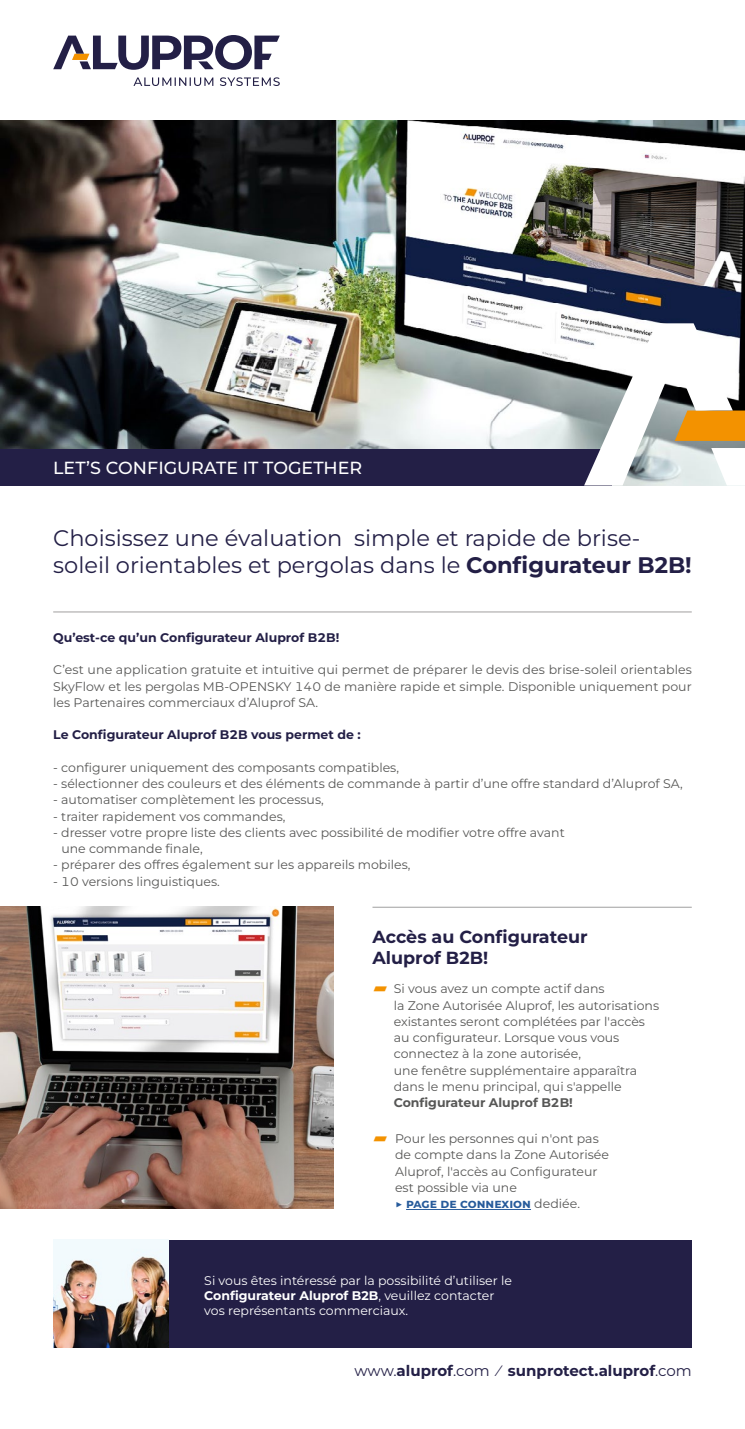
<style>
.page{position:relative;width:745px;height:1429px;background:#fff}
.page>*{position:absolute;margin:0;border:0;box-sizing:border-box;transform-origin:0 0}
.t1{font:22.5px/27.5px "Aluprof Sans";color:#231f46}
.t2{font:700 17.5px/21px "Aluprof Sans";color:#231f46}
.t3{font:500 17.5px "Aluprof Sans";color:#fff}
.t4{font:700 15px "Aluprof Sans";color:#231f46}
.t5{font:12.5px/16.2px "Aluprof Sans";color:#575756}
.t6{font:12.5px/15px "Aluprof Sans";color:#fff}
.t7{font:700 12.5px "Aluprof Sans";color:#231f46}
.t8{font:700 12.5px "Aluprof Sans";color:#575756}
.s1{font-weight:700}
.s2{color:#f39200}
.s3{font-weight:700;color:#275b9b}
.s4{font-weight:400}
</style>
<div class="page">
<img style="left:0;top:906px;width:333px;height:302px">
<img style="left:0;top:120px;width:744px;height:329px">
<div style="left:0;top:449px;width:611px;height:36px;background:#231f46"></div>
<svg style="left:583px;top:323px;width:161px;height:162px"></svg>
<hr style="left:372px;top:906px;width:319px;height:2px;background:#b3b2b2">
<hr style="left:53px;top:611px;width:638px;height:1px;background:#b3b2b2">
<hr style="left:406px;top:1209px;width:124px;height:1px;background:#275b9b">
<svg style="left:53px;top:35px;width:226px;height:51px"></svg>
<div style="left:53px;top:1239px;width:638px;height:108px;background:#231f46"></div>
<img style="left:53px;top:1239px;width:116px;height:108px">
<h2 class="t3" style="left:53px;top:456px;width:310px">LET’S CONFIGURATE IT TOGETHER</h2>
<h1 class="t1" style="left:53px;top:523px;width:639px">Choisissez une évaluation simple et rapide de brise&shy;soleil orientables et pergolas dans le <span class="s1">Configurateur B2B!</span></h1>
<p class="t7" style="left:53px;top:628px;width:287px">Qu’est-ce qu’un Configurateur Aluprof B2B!</p>
<p class="t5" style="left:53px;top:661px;width:640px;text-align:justify">C’est une application gratuite et intuitive qui permet de préparer le devis des brise-soleil orientables SkyFlow et les pergolas MB-OPENSKY 140 de manière rapide et simple. Disponible uniquement pour les Partenaires commerciaux d’Aluprof SA.</p>
<p class="t7" style="left:53px;top:726px;width:309px">Le Configurateur Aluprof B2B vous permet de :</p>
<p class="t5" style="left:53px;top:759px;width:347px">- configurer uniquement des composants compatibles,</p>
<p class="t5" style="left:53px;top:775px;width:630px">- sélectionner des couleurs et des éléments de commande à partir d’une offre standard d’Aluprof SA,</p>
<p class="t5" style="left:53px;top:791px;width:272px">- automatiser complètement les processus,</p>
<p class="t5" style="left:53px;top:808px;width:233px">- traiter rapidement vos commandes,</p>
<p class="t5" style="left:61px;top:824px;width:504px;text-indent:-8px">- dresser votre propre liste des clients avec possibilité de modifier votre offre avant une commande finale,</p>
<p class="t5" style="left:53px;top:856px;width:358px">- préparer des offres également sur les appareils mobiles,</p>
<p class="t5" style="left:53px;top:873px;width:168px">- 10 versions linguistiques.</p>
<h2 class="t2" style="left:372px;top:925px;width:216px">Accès au Configurateur<br>Aluprof B2B!</h2>
<p class="t5" style="left:393px;top:980px;width:267px;text-indent:-21px"><span class="s2">⸄</span> Si vous avez un compte actif dans<br>la Zone Autorisée Aluprof, les autorisations existantes seront complétées par l'accès au configurateur. Lorsque vous vous connectez à la zone autorisée,<br>une fenêtre supplémentaire apparaîtra dans le menu principal, qui s'appelle</p>
<p class="t8" style="left:393px;top:1093px;width:180px">Configurateur Aluprof B2B!</p>
<p class="t5" style="left:395px;top:1130px;width:215px;text-indent:-22px"><span class="s2">⸄</span> Pour les personnes qui n'ont pas de compte dans la Zone Autorisée<br>Aluprof, l'accès au Configurateur est possible via une<br><span class="s3">▶ page de connexion</span> dediée.</p>
<p class="t6" style="left:204px;top:1272px;width:309px">Si vous êtes intéressé par la possibilité d’utiliser le<br><span class="s1">Configurateur Aluprof B2B</span>, veuillez contacter vos représentants commerciaux.</p>
<p class="t4" style="left:354px;top:1359px;width:338px"><span class="s4">www.</span>aluprof<span class="s4">.com ⁄</span> sunprotect.aluprof<span class="s4">.com</span></p>
</div>
